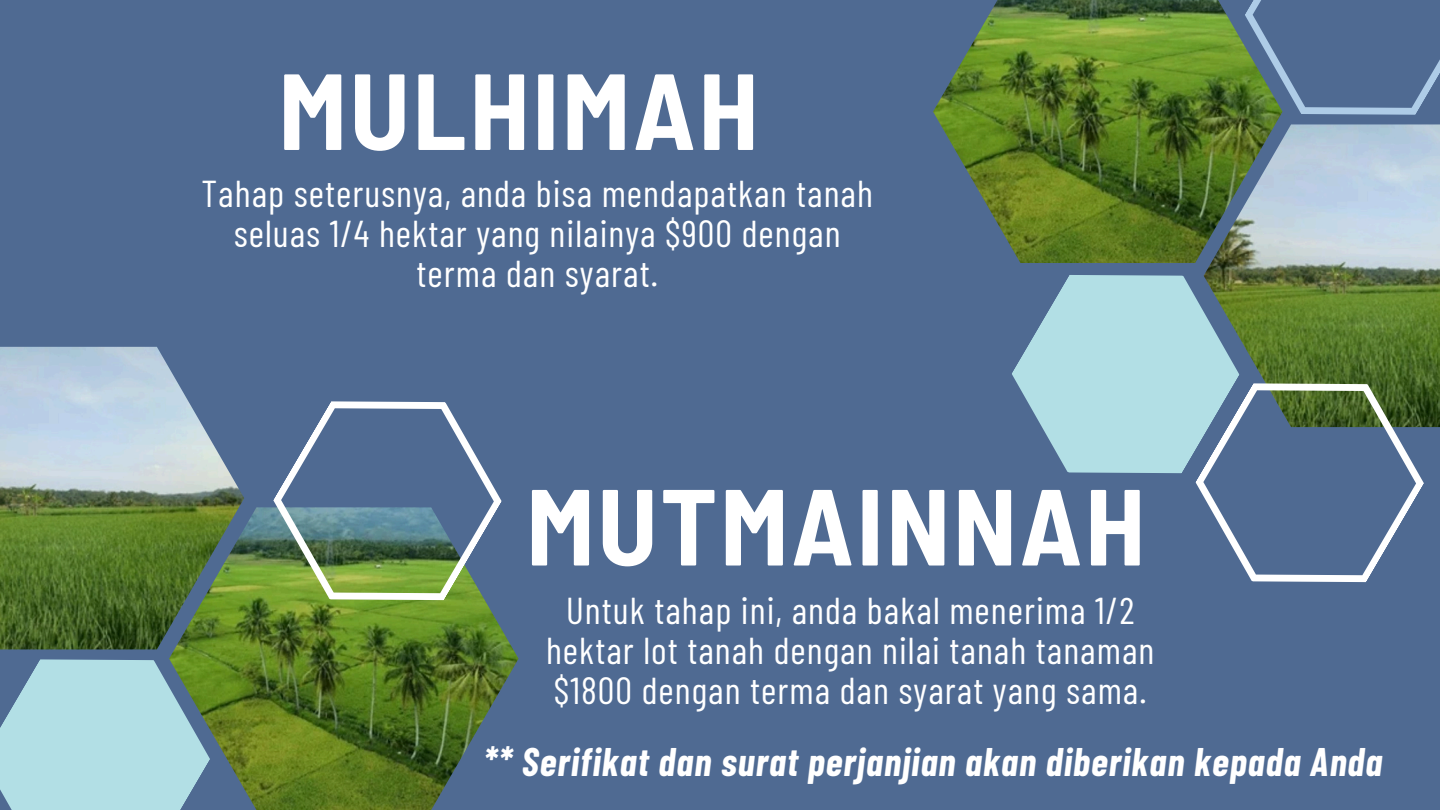
<style>
.page{position:relative;width:1440px;height:810px;background:#4f6a92}
.page>*{position:absolute;margin:0;border:0;box-sizing:border-box;transform-origin:0 0}
.t1{font:700 semi-condensed 108px "Barlow";letter-spacing:.03em;color:#fff}
.t2{font:italic 700 39px "Barlow Condensed";letter-spacing:.03em;color:#fff}
.t3{font:37.4px/39.8px "Barlow Condensed";letter-spacing:.03em;color:#fff;text-align:center}
</style>
<div class="page">
<img style="left:0;top:347px;width:244px;height:263px">
<img style="left:933px;top:0;width:283px;height:226px">
<img style="left:169px;top:507px;width:350px;height:303px">
<img style="left:1204px;top:124px;width:236px;height:210px">
<svg style="left:999px;top:226px;width:269px;height:247px;fill:#b2dfe5"></svg>
<svg style="left:0;top:610px;width:239px;height:200px;fill:#b2dfe5"></svg>
<svg style="left:1216px;top:0;width:224px;height:164px"></svg>
<svg style="left:1167px;top:334px;width:273px;height:249px"></svg>
<svg style="left:244px;top:401px;width:275px;height:248px"></svg>
<p class="t1" style="left:279px;top:42px;width:481px">MULHIMAH</p>
<p class="t3" style="left:201px;top:172px;width:673px">Tahap seterusnya, anda bisa mendapatkan tanah seluas 1/4 hektar yang nilainya $900 dengan terma dan syarat.</p>
<p class="t1" style="left:526px;top:458px;width:620px">MUTMAINNAH</p>
<p class="t3" style="left:546px;top:589px;width:610px">Untuk tahap ini, anda bakal menerima 1/2 hektar lot tanah dengan nilai tanah tanaman $1800 dengan terma dan syarat yang sama.</p>
<p class="t2" style="left:484px;top:737px;width:900px">** Serifikat dan surat perjanjian akan diberikan kepada Anda</p>
</div>
